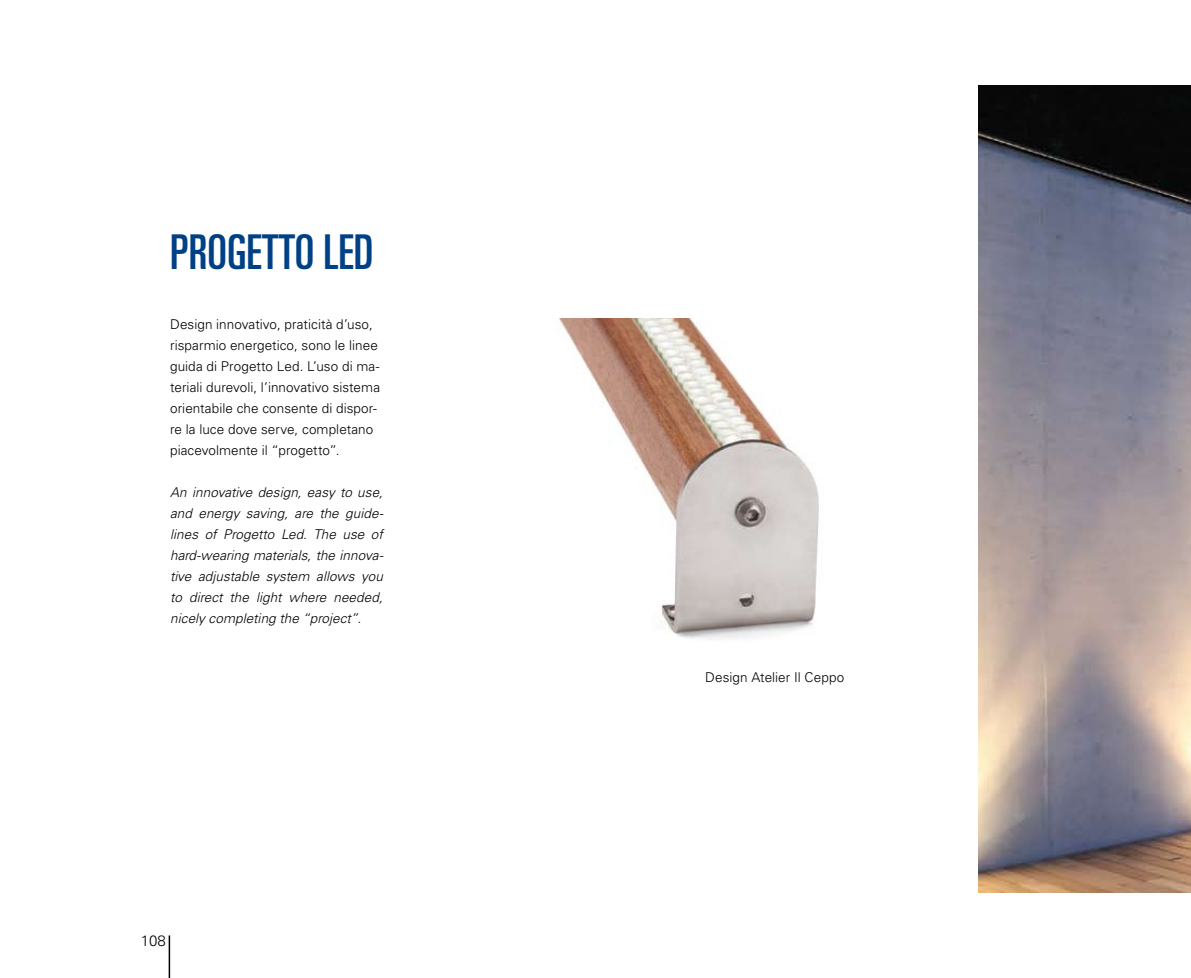
<style>
.page{position:relative;width:1191px;height:978px;background:#fff}
.page>*{position:absolute;margin:0;border:0;box-sizing:border-box;transform-origin:0 0}
.t1{font:ultra-condensed 48px "Univers LT Std";color:#004084}
.t2{font:300 15px "Univers LT Std";color:#000}
.t3{font:300 13.5px/21px "Univers LT Std";letter-spacing:.005em;color:#000}
.t4{font:italic 300 13.5px/21px "Univers LT Std";letter-spacing:.005em;color:#000;text-align:justify}
</style>
<div class="page">
<hr style="left:169px;top:935px;width:1px;height:43px;background:#000">
<img style="left:978px;top:85px;width:213px;height:808px">
<img style="left:559px;top:319px;width:260px;height:320px">
<h1 class="t1" style="left:170px;top:224px;width:204px">PROGETTO LED</h1>
<p class="t3" style="left:170px;top:313px;width:211px">Design innovativo, praticità d’uso, risparmio energetico, sono le linee guida di Progetto Led. L’uso di ma&shy;teriali durevoli, l’innovativo sistema orientabile che consente di dispor&shy;re la luce dove serve, completano piacevolmente il “progetto”.</p>
<p class="t4" style="left:170px;top:482px;width:215px">An innovative design, easy to use, and energy saving, are the guide&shy;lines of Progetto Led. The use of hard-wearing materials, the innova&shy;tive adjustable system allows you to direct the light where needed, nicely completing the “project”.</p>
<p class="t2" style="left:141px;top:932px;width:27px">108</p>
<p class="t3" style="left:705px;top:666px;width:141px">Design Atelier Il Ceppo</p>
</div>
